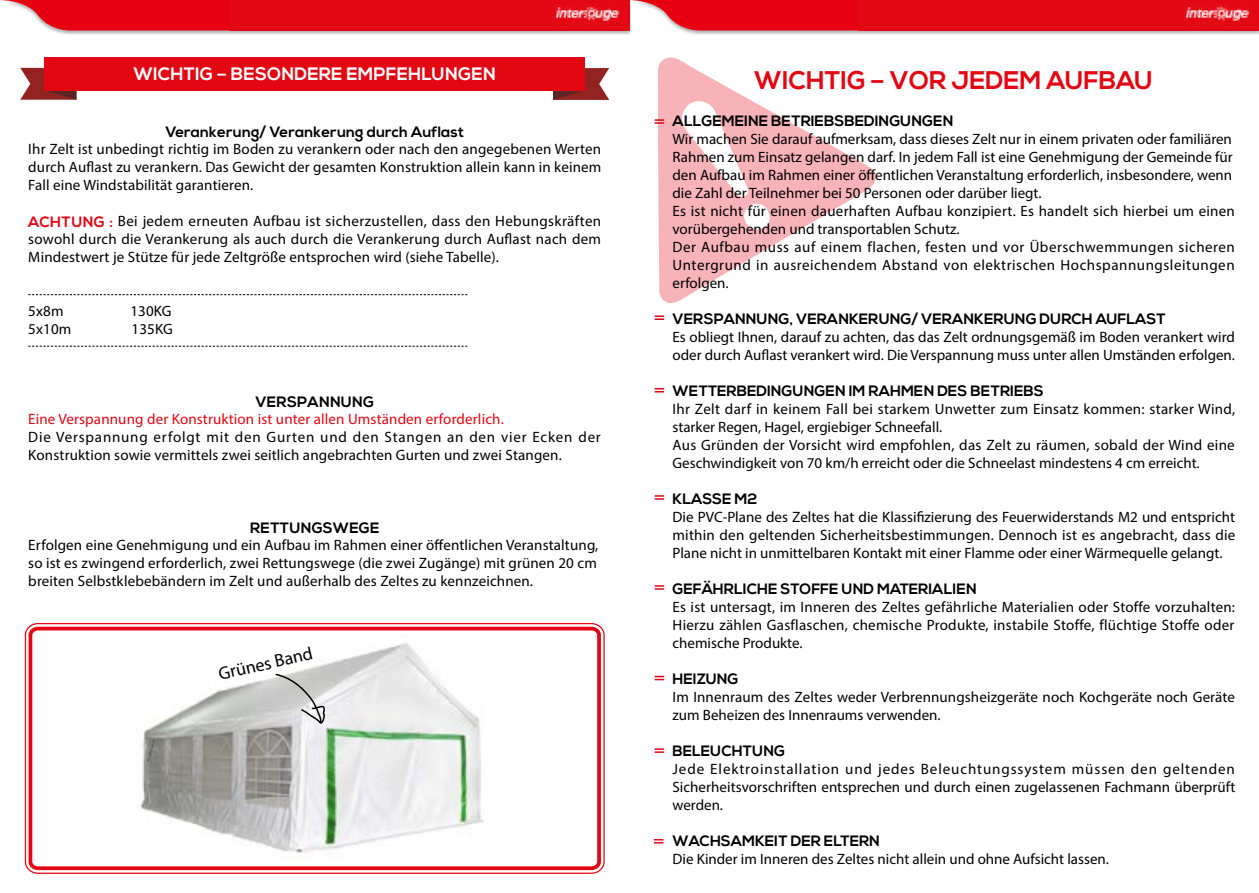
<style>
.page{position:relative;width:1259px;height:893px;background:#fff}
.page>*{position:absolute;margin:0;border:0;box-sizing:border-box;transform-origin:0 0}
.t1{font:700 25.5px "Nexa";color:#e30613}
.t2{font:700 18px "Nexa";letter-spacing:.01em;color:#fff}
.t3{font:18px "Myriad Pro";color:#000}
.t4{font:15px/18px "Myriad Pro";letter-spacing:.005em;color:#000;text-align:justify}
.t5{font:700 15px "Nexa";color:#000}
.t6{font:15px "Myriad Pro";letter-spacing:.01em;color:#e30613}
.s1{font-family:"Nexa";font-weight:700;color:#e30613}
</style>
<div class="page">
<div style="left:25px;top:623px;width:579px;height:251px;border:1px solid #e30613;border-radius:12px"></div>
<svg style="left:27px;top:625px;width:576px;height:247px"></svg>
<svg style="left:274px;top:673px;width:52px;height:52px;background:#c6c7c6"></svg>
<div style="left:0;top:0;width:632px;height:34px;background:#000;opacity:.3"></div>
<svg style="left:0;top:0;width:229px;height:31px;background:#e82a39"></svg>
<div style="left:229px;top:0;width:400px;height:31px;background:#e30613"></div>
<div style="left:627px;top:0;width:632px;height:34px;background:#000;opacity:.3"></div>
<svg style="left:629px;top:0;width:229px;height:31px;background:#e82938"></svg>
<div style="left:858px;top:0;width:401px;height:31px;background:#e30613"></div>
<svg style="left:553px;top:68px;width:56px;height:32px"></svg>
<svg style="left:20px;top:68px;width:56px;height:32px"></svg>
<div style="left:45px;top:57px;width:540px;height:33px;background:#e30613"></div>
<svg style="left:658px;top:57px;width:218px;height:246px"></svg>
<svg style="left:681px;top:99px;width:100px;height:140px"></svg>
<svg style="left:654px;top:119px;width:10px;height:5px"></svg>
<svg style="left:654px;top:315px;width:10px;height:5px"></svg>
<svg style="left:654px;top:388px;width:10px;height:4px"></svg>
<svg style="left:654px;top:495px;width:10px;height:5px"></svg>
<svg style="left:654px;top:585px;width:10px;height:5px"></svg>
<svg style="left:654px;top:676px;width:10px;height:4px"></svg>
<svg style="left:654px;top:748px;width:10px;height:5px"></svg>
<svg style="left:654px;top:839px;width:9px;height:4px"></svg>
<img style="left:554px;top:5px;width:66px;height:20px">
<img style="left:1184px;top:5px;width:66px;height:20px">
<svg style="left:28px;top:294px;width:439px;height:1px"></svg>
<svg style="left:28px;top:346px;width:439px;height:1px"></svg>
<p class="t2" style="left:133px;top:64px;width:364px">WICHTIG – BESONDERE EMPFEHLUNGEN</p>
<h1 class="t1" style="left:754px;top:66px;width:400px">WICHTIG – VOR JEDEM AUFBAU</h1>
<p class="t5" style="left:672px;top:113px;width:282px">ALLGEMEINE BETRIEBSBEDINGUNGEN</p>
<p class="t4" style="left:672px;top:130px;width:564px;text-align:left">Wir machen Sie darauf aufmerksam, dass dieses Zelt nur in einem privaten oder familiären Rahmen zum Einsatz gelangen darf. In jedem Fall ist eine Genehmigung der Gemeinde für den Aufbau im Rahmen einer öffentlichen Veranstaltung erforderlich, insbesondere, wenn die Zahl der Teilnehmer bei 50 Personen oder darüber liegt.<br>Es ist nicht für einen dauerhaften Aufbau konzipiert. Es handelt sich hierbei um einen vorübergehenden und transportablen Schutz.<br>Der Aufbau muss auf einem flachen, festen und vor Überschwemmungen sicheren Untergrund in ausreichendem Abstand von elektrischen Hochspannungsleitungen erfolgen.</p>
<p class="t5" style="left:672px;top:311px;width:495px">VERSPANNUNG, VERANKERUNG/ VERANKERUNG DURCH AUFLAST</p>
<p class="t4" style="left:672px;top:328px;width:564px">Es obliegt Ihnen, darauf zu achten, das das Zelt ordnungsgemäß im Boden verankert wird oder durch Auflast verankert wird. Die Verspannung muss unter allen Umständen erfolgen.</p>
<p class="t5" style="left:672px;top:383px;width:373px">WETTERBEDINGUNGEN IM RAHMEN DES BETRIEBS</p>
<p class="t4" style="left:672px;top:400px;width:564px;text-align:left">Ihr Zelt darf in keinem Fall bei starkem Unwetter zum Einsatz kommen: starker Wind, starker Regen, Hagel, ergiebiger Schneefall.<br>Aus Gründen der Vorsicht wird empfohlen, das Zelt zu räumen, sobald der Wind eine Geschwindigkeit von 70 km/h erreicht oder die Schneelast mindestens 4 cm erreicht.</p>
<p class="t5" style="left:672px;top:491px;width:86px">KLASSE M2</p>
<p class="t4" style="left:672px;top:508px;width:564px">Die PVC-Plane des Zeltes hat die Klassifizierung des Feuerwiderstands M2 und entspricht mithin den geltenden Sicherheitsbestimmungen. Dennoch ist es angebracht, dass die Plane nicht in unmittelbaren Kontakt mit einer Flamme oder einer Wärmequelle gelangt.</p>
<p class="t5" style="left:672px;top:581px;width:306px">GEFÄHRLICHE STOFFE UND MATERIALIEN</p>
<p class="t4" style="left:672px;top:598px;width:564px">Es ist untersagt, im Inneren des Zeltes gefährliche Materialien oder Stoffe vorzuhalten:<br>Hierzu zählen Gasflaschen, chemische Produkte, instabile Stoffe, flüchtige Stoffe oder chemische Produkte.</p>
<p class="t5" style="left:672px;top:671px;width:68px">HEIZUNG</p>
<p class="t4" style="left:672px;top:688px;width:564px">Im Innenraum des Zeltes weder Verbrennungsheizgeräte noch Kochgeräte noch Geräte zum Beheizen des Innenraums verwenden.</p>
<p class="t5" style="left:672px;top:743px;width:114px">BELEUCHTUNG</p>
<p class="t4" style="left:672px;top:760px;width:564px">Jede Elektroinstallation und jedes Beleuchtungssystem müssen den geltenden Sicherheitsvorschriften entsprechen und durch einen zugelassenen Fachmann überprüft werden.</p>
<p class="t5" style="left:672px;top:833px;width:209px">WACHSAMKEIT DER ELTERN</p>
<p class="t4" style="left:672px;top:850px;width:438px">Die Kinder im Inneren des Zeltes nicht allein und ohne Aufsicht lassen.</p>
<p class="t5" style="left:165px;top:123px;width:300px">Verankerung/ Verankerung durch Auflast</p>
<p class="t4" style="left:28px;top:140px;width:574px">Ihr Zelt ist unbedingt richtig im Boden zu verankern oder nach den angegebenen Werten durch Auflast zu verankern. Das Gewicht der gesamten Konstruktion allein kann in keinem Fall eine Windstabilität garantieren.</p>
<p class="t4" style="left:28px;top:212px;width:574px"><span class="s1">ACHTUNG :</span> Bei jedem erneuten Aufbau ist sicherzustellen, dass den Hebungskräften sowohl durch die Verankerung als auch durch die Verankerung durch Auflast nach dem Mindestwert je Stütze für jede Zeltgröße entsprochen wird (siehe Tabelle).</p>
<p class="t4" style="left:28px;top:302px;width:37px">5x8m</p>
<p class="t4" style="left:130px;top:302px;width:43px">130KG</p>
<p class="t4" style="left:28px;top:320px;width:45px">5x10m</p>
<p class="t4" style="left:132px;top:320px;width:43px">135KG</p>
<p class="t5" style="left:255px;top:393px;width:120px">VERSPANNUNG</p>
<p class="t6" style="left:28px;top:410px;width:477px">Eine Verspannung der Konstruktion ist unter allen Umständen erforderlich.</p>
<p class="t4" style="left:28px;top:428px;width:574px">Die Verspannung erfolgt mit den Gurten und den Stangen an den vier Ecken der<br>Konstruktion sowie vermittels zwei seitlich angebrachten Gurten und zwei Stangen.</p>
<p class="t5" style="left:250px;top:519px;width:131px">RETTUNGSWEGE</p>
<p class="t4" style="left:28px;top:536px;width:571px">Erfolgen eine Genehmigung und ein Aufbau im Rahmen einer öffentlichen Veranstaltung, so ist es zwingend erforderlich, zwei Rettungswege (die zwei Zugänge) mit grünen 20 cm breiten Selbstklebebändern im Zelt und außerhalb des Zeltes zu kennzeichnen.</p>
<p class="t3" style="left:216px;top:663px;width:97px;rotate:-13deg">Grünes Band</p>
</div>
